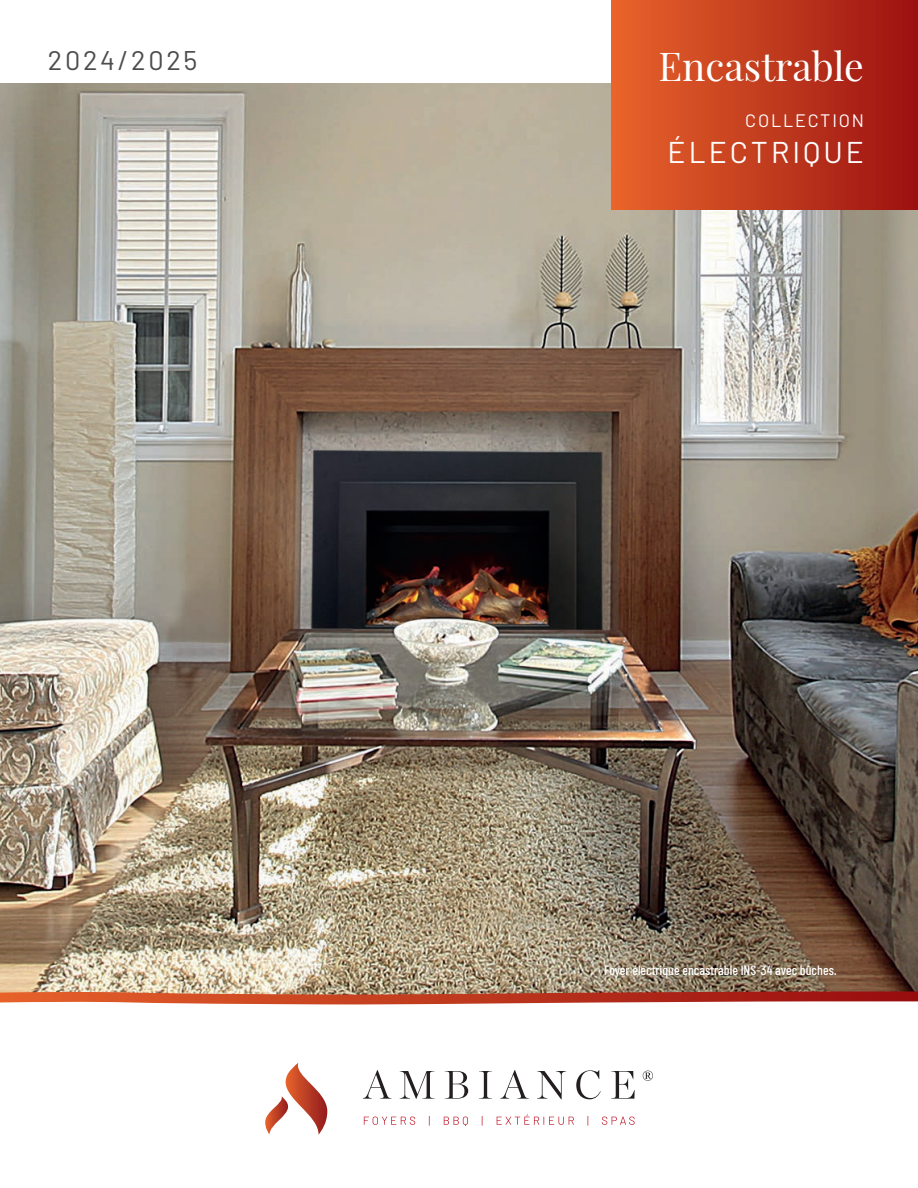
<style>
.page{position:relative;width:918px;height:1188px;background:#fff}
.page>*{position:absolute;margin:0;border:0;box-sizing:border-box;transform-origin:0 0}
.t1{font:39px "Playfair Display";color:#fff}
.t2{font:30px "Barlow";letter-spacing:.1em;color:#fff}
.t3{font:27px "Barlow";letter-spacing:.1em;color:#4b4c4d}
.t4{font:18px "Barlow";letter-spacing:.1em;color:#fff}
.t5{font:500 13.5px "Barlow Condensed";color:#fff}
</style>
<div class="page">
<img style="left:0;top:83px;width:918px;height:909px">
<div style="left:611px;top:0;width:307px;height:210px;background:linear-gradient(to right,#e9652b,#9b1211)"></div>
<img style="left:0;top:992px;width:918px;height:12px">
<svg style="left:265px;top:1063px;width:62px;height:72px"></svg>
<svg style="left:363px;top:1070px;width:29px;height:29px"></svg>
<svg style="left:400px;top:1071px;width:35px;height:28px"></svg>
<svg style="left:445px;top:1071px;width:23px;height:28px"></svg>
<svg style="left:479px;top:1071px;width:13px;height:28px"></svg>
<svg style="left:500px;top:1070px;width:29px;height:29px"></svg>
<svg style="left:537px;top:1071px;width:29px;height:28px"></svg>
<svg style="left:576px;top:1070px;width:25px;height:29px"></svg>
<svg style="left:611px;top:1071px;width:24px;height:28px"></svg>
<svg style="left:643px;top:1071px;width:10px;height:10px"></svg>
<svg style="left:364px;top:1117px;width:51px;height:8px"></svg>
<svg style="left:444px;top:1117px;width:24px;height:9px"></svg>
<svg style="left:497px;top:1114px;width:77px;height:11px"></svg>
<svg style="left:602px;top:1117px;width:33px;height:8px"></svg>
<h3 class="t3" style="left:48px;top:40px;width:151px">2024/2025</h3>
<h1 class="t1" style="left:659px;top:36px;width:207px">Encastrable</h1>
<h3 class="t4" style="left:745px;top:108px;width:120px">COLLECTION</h3>
<h2 class="t2" style="left:668px;top:131px;width:198px">ÉLECTRIQUE</h2>
<p class="t5" style="left:604px;top:962px;width:234px">Foyer électrique encastrable INS-34 avec bûches.</p>
</div>
